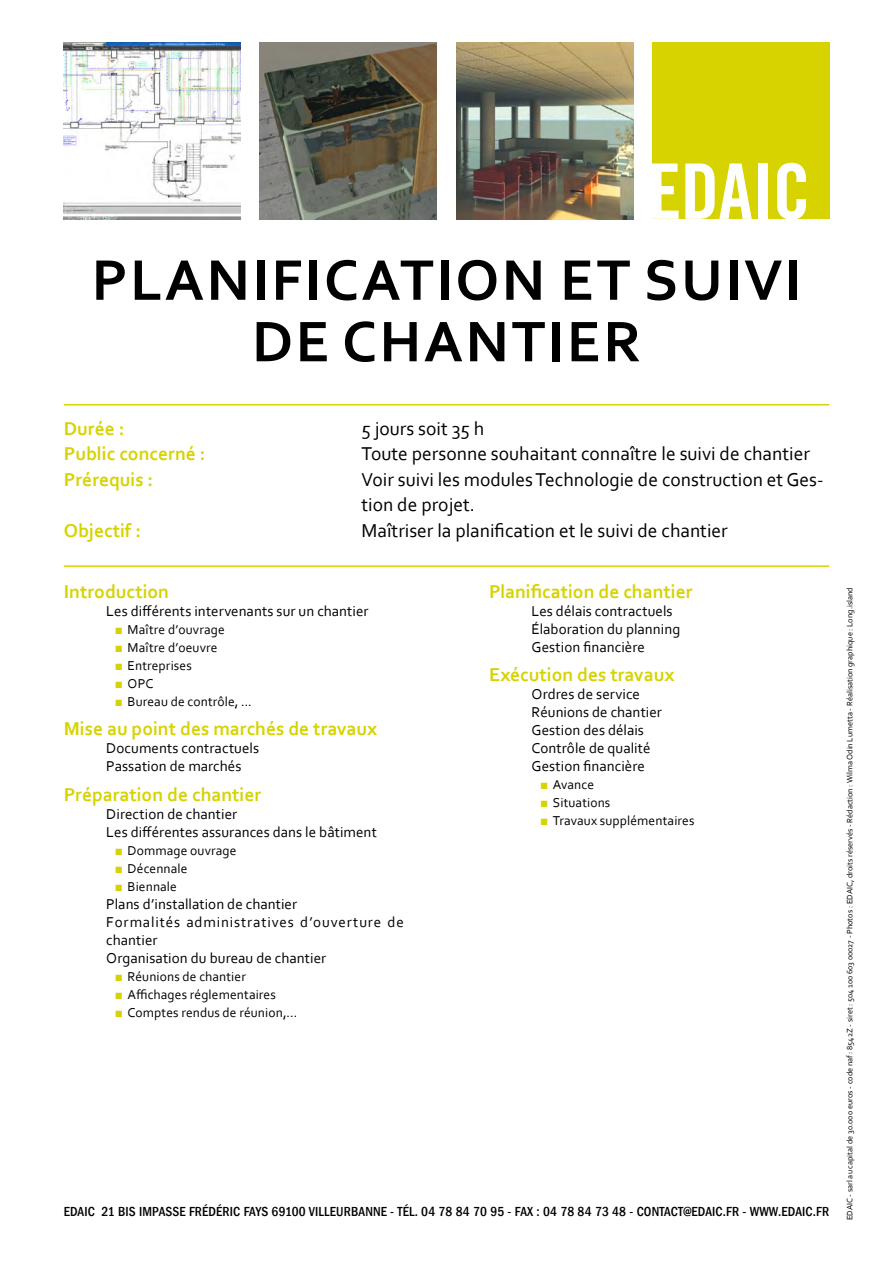
<style>
.page{position:relative;width:893px;height:1263px;background:#fff}
.page>*{position:absolute;margin:0;border:0;box-sizing:border-box;transform-origin:0 0}
.t1{font:700 60px/61.5px "Corbel";letter-spacing:.04em;color:#000;text-align:center}
.t2{font:19.5px/25.5px "Corbel";color:#000}
.t3{font:700 19.5px "Corbel";color:#d6d300}
.t4{font:15px/18px "Corbel";letter-spacing:.005em;color:#000}
.t5{font:13.5px "Corbel";letter-spacing:.01em;color:#000}
.t6{font:500 condensed 13.5px "Franklin Gothic";letter-spacing:.01em;color:#000}
.t7{font:8.25px "Corbel";color:#000}
.s1{font-family:"Arial";color:#d6d300}
</style>
<div class="page">
<img style="left:64px;top:43px;width:177px;height:177px">
<img style="left:260px;top:43px;width:177px;height:177px">
<img style="left:456px;top:43px;width:177px;height:177px">
<div style="left:652px;top:43px;width:177px;height:176px;background:#d6d300"></div>
<svg style="left:652px;top:163px;width:27px;height:56px"></svg>
<svg style="left:685px;top:163px;width:67px;height:56px"></svg>
<div style="left:758px;top:163px;width:9px;height:56px;background:#fff"></div>
<svg style="left:777px;top:163px;width:29px;height:56px"></svg>
<hr style="left:64px;top:404px;width:765px;height:1px;background:#d6d300">
<hr style="left:64px;top:565px;width:765px;height:2px;background:#d6d300">
<h1 class="t1" style="left:92px;top:248px;width:711px">Planification et suivi de chantier</h1>
<h2 class="t3" style="left:64px;top:416px;width:62px">Durée :</h2>
<h2 class="t2" style="left:361px;top:415px;width:124px">5 jours soit 35 h</h2>
<h2 class="t3" style="left:64px;top:442px;width:143px">Public concerné :</h2>
<h2 class="t2" style="left:361px;top:440px;width:450px">Toute personne souhaitant connaître le suivi de chantier</h2>
<h2 class="t3" style="left:64px;top:467px;width:91px">Prérequis :</h2>
<h2 class="t2" style="left:361px;top:466px;width:464px">Voir suivi les modules Technologie de construction et Ges&shy;tion de projet.</h2>
<h2 class="t3" style="left:64px;top:518px;width:79px">Objectif :</h2>
<h2 class="t2" style="left:361px;top:517px;width:368px">Maîtriser la planification et le suivi de chantier</h2>
<h2 class="t3" style="left:64px;top:579px;width:107px">Introduction</h2>
<p class="t4" style="left:106px;top:601px;width:264px">Les différents intervenants sur un chantier</p>
<p class="t5" style="left:115px;top:621px;width:112px"><span class="s1">■</span> Maître d’ouvrage</p>
<p class="t5" style="left:115px;top:639px;width:104px"><span class="s1">■</span> Maître d’oeuvre</p>
<p class="t5" style="left:115px;top:657px;width:79px"><span class="s1">■</span> Entreprises</p>
<p class="t5" style="left:115px;top:675px;width:40px"><span class="s1">■</span> OPC</p>
<p class="t5" style="left:115px;top:693px;width:139px"><span class="s1">■</span> Bureau de contrôle, ...</p>
<h2 class="t3" style="left:64px;top:717px;width:315px">Mise au point des marchés de travaux</h2>
<p class="t4" style="left:106px;top:739px;width:154px">Documents contractuels<br>Passation de marchés</p>
<h2 class="t3" style="left:64px;top:782px;width:199px">Préparation de chantier</h2>
<p class="t4" style="left:106px;top:804px;width:272px">Direction de chantier<br>Les différentes assurances dans le bâtiment</p>
<p class="t5" style="left:115px;top:842px;width:123px"><span class="s1">■</span> Dommage ouvrage</p>
<p class="t5" style="left:115px;top:860px;width:74px"><span class="s1">■</span> Décennale</p>
<p class="t5" style="left:115px;top:878px;width:64px"><span class="s1">■</span> Biennale</p>
<p class="t4" style="left:106px;top:894px;width:299px">Plans d’installation de chantier<br>Formalités administratives d’ouverture de chantier<br>Organisation du bureau de chantier</p>
<p class="t5" style="left:115px;top:968px;width:133px"><span class="s1">■</span> Réunions de chantier</p>
<p class="t5" style="left:115px;top:986px;width:163px"><span class="s1">■</span> Affichages réglementaires</p>
<p class="t5" style="left:115px;top:1004px;width:184px"><span class="s1">■</span> Comptes rendus de réunion,...</p>
<h2 class="t3" style="left:489px;top:579px;width:205px">Planification de chantier</h2>
<p class="t4" style="left:531px;top:601px;width:150px">Les délais contractuels<br>Élaboration du planning<br>Gestion financière</p>
<h2 class="t3" style="left:489px;top:663px;width:187px">Exécution des travaux</h2>
<p class="t4" style="left:531px;top:685px;width:132px">Ordres de service<br>Réunions de chantier<br>Gestion des délais<br>Contrôle de qualité<br>Gestion financière</p>
<p class="t5" style="left:540px;top:776px;width:56px"><span class="s1">■</span> Avance</p>
<p class="t5" style="left:540px;top:794px;width:72px"><span class="s1">■</span> Situations</p>
<p class="t5" style="left:540px;top:812px;width:156px"><span class="s1">■</span> Travaux supplémentaires</p>
<p class="t6" style="left:64px;top:1203px;width:767px">EDAIC 21 BIS IMPASSE FRÉDÉRIC FAYS 69100 VILLEURBANNE - TÉL. 04 78 84 70 95 - FAX : 04 78 84 73 48 - CONTACT@EDAIC.FR - WWW.EDAIC.FR</p>
<p class="t7" style="left:844px;top:1220px;width:635px;rotate:-90deg">EDAIC - sarl au capital de 30.000 euros - code naf : 8542Z - siret : 504 100 603 00027 - Photos : EDAIC, droits réservés - Rédaction : Wilma Odin Lumetta - Réalisation graphique : Long.island</p>
</div>
